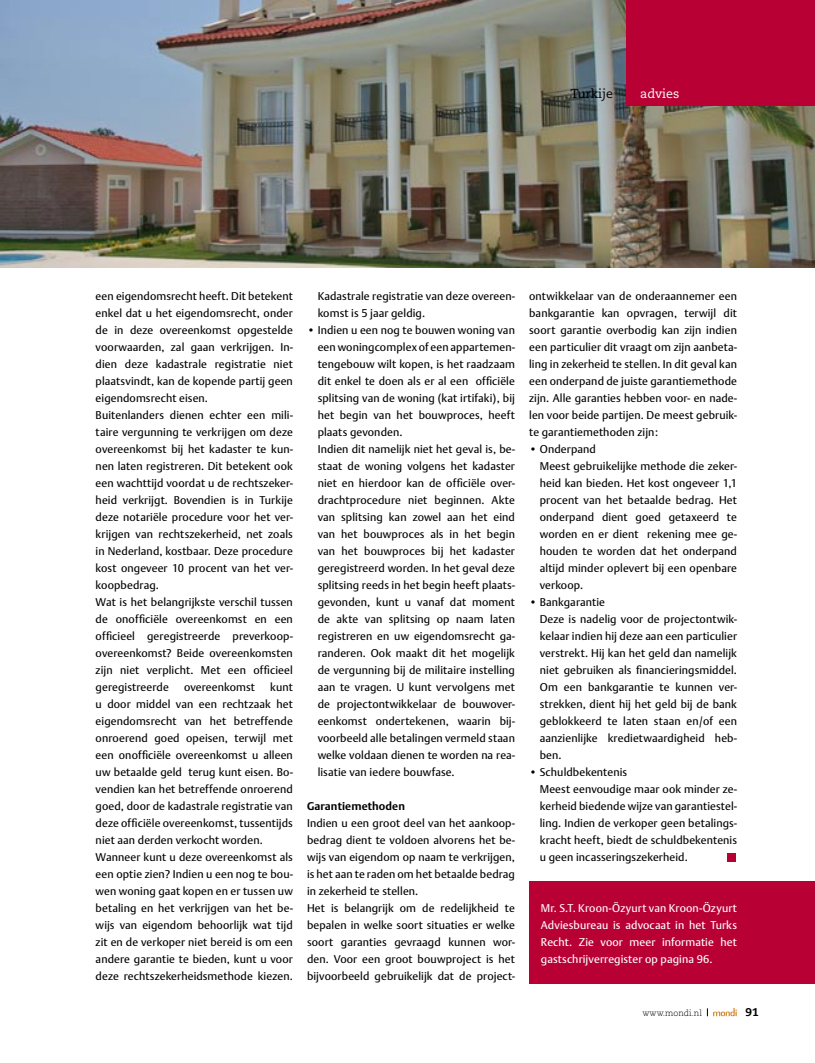
<style>
.page{position:relative;width:815px;height:1063px;background:#fff}
.page>*{position:absolute;margin:0;border:0;box-sizing:border-box;transform-origin:0 0}
.t1{font:12.5px "Caecilia";color:#000}
.t2{font:12.5px "Caecilia";color:#fff}
.Normaal{font:800 11.25px "Caecilia";color:#000}
.t3{font:11.12px/17px "DTL Argo T";letter-spacing:.01em;color:#000;text-align:justify}
.t4{font:11.12px/17px "DTL Argo T";letter-spacing:.01em;color:#fff;text-align:justify}
.t5{font:700 11.12px "DTL Argo T";letter-spacing:.01em;color:#000}
.t6{font:300 8.5px "Caecilia";color:#000}
</style>
<div class="page">
<img style="left:0;top:0;width:815px;height:267px">
<svg style="left:707px;top:1008px;width:30px;height:8px"></svg>
<div style="left:626px;top:0;width:189px;height:106px;background:#b90035"></div>
<div style="left:728px;top:853px;width:8px;height:8px;background:#b90035"></div>
<div style="left:529px;top:881px;width:286px;height:103px;background:#b90035"></div>
<p class="t1" style="left:571px;top:86px;width:44px">Turkije</p>
<p class="t2" style="left:640px;top:86px;width:41px">advies</p>
<p class="t3" style="left:96px;top:288px;width:199px">een eigendomsrecht heeft. Dit betekent enkel dat u het eigendomsrecht, onder de in deze overeenkomst opgestelde voorwaarden, zal gaan verkrijgen. In&shy;dien deze kadastrale registratie niet plaatsvindt, kan de kopende partij geen eigendomsrecht eisen.</p>
<p class="t3" style="left:96px;top:407px;width:199px">Buitenlanders dienen echter een mili&shy;taire vergunning te verkrijgen om deze overeenkomst bij het kadaster te kun&shy;nen laten registreren. Dit betekent ook een wachttijd voordat u de rechtszeker&shy;heid verkrijgt. Bovendien is in Turkije deze notariële procedure voor het ver&shy;krijgen van rechtszekerheid, net zoals in Nederland, kostbaar. Deze procedure kost ongeveer 10 procent van het ver&shy;koopbedrag.</p>
<p class="t3" style="left:96px;top:594px;width:199px">Wat is het belangrijkste verschil tussen de onofficiële overeenkomst en een officieel geregistreerde preverkoop&shy;overeenkomst? Beide overeenkomsten zijn niet verplicht. Met een officieel geregistreerde</p>
<p class="t3" style="left:96px;top:679px;width:199px;text-indent:174px">kunt u door middel van een rechtzaak het eigendomsrecht van het betreffende onroerend goed opeisen, terwijl met een onofficiële overeenkomst u alleen uw betaalde geld terug kunt eisen. Bo&shy;vendien kan het betreffende onroerend goed, door de kadastrale registratie van deze officiële overeenkomst, tussentijds niet aan derden verkocht worden.</p>
<p class="t3" style="left:96px;top:849px;width:199px">Wanneer kunt u deze overeenkomst als een optie zien? Indien u een nog te bou&shy;wen woning gaat kopen en er tussen uw betaling en het verkrijgen van het be&shy;wijs van eigendom behoorlijk wat tijd zit en de verkoper niet bereid is om een andere garantie te bieden, kunt u voor deze rechtszekerheidsmethode kiezen.</p>
<p class="t3" style="left:184px;top:679px;width:73px">overeenkomst</p>
<p class="t3" style="left:318px;top:288px;width:199px">Kadastrale registratie van deze overeen&shy;komst is 5 jaar geldig.</p>
<p class="t3" style="left:318px;top:322px;width:199px;text-indent:-11px">• Indien u een nog te bouwen woning van een woningcomplex of een appartemen&shy;tengebouw wilt kopen, is het raadzaam dit enkel te doen als er al een officiële splitsing van de woning (kat irtifaki), bij het begin van het bouwproces, heeft plaats gevonden.</p>
<p class="t3" style="left:318px;top:441px;width:199px">Indien dit namelijk niet het geval is, be&shy;staat de woning volgens het kadaster niet en hierdoor kan de officiële over&shy;drachtprocedure niet beginnen. Akte van splitsing kan zowel aan het eind van het bouwproces als in het begin van het bouwproces bij het kadaster geregistreerd worden. In het geval deze splitsing reeds in het begin heeft plaats&shy;gevonden, kunt u vanaf dat moment de akte van splitsing op naam laten registreren en uw eigendomsrecht ga&shy;randeren. Ook maakt dit het mogelijk de vergunning bij de militaire instelling aan te vragen. U kunt vervolgens met de projectontwikkelaar de bouwover&shy;eenkomst ondertekenen, waarin bij&shy;voorbeeld alle betalingen vermeld staan welke voldaan dienen te worden na rea&shy;lisatie van iedere bouwfase.</p>
<p class="t5" style="left:307px;top:800px;width:99px">Garantiemethoden</p>
<p class="t3" style="left:307px;top:815px;width:209px">Indien u een groot deel van het aankoop&shy;bedrag dient te voldoen alvorens het be&shy;wijs van eigendom op naam te verkrijgen, is het aan te raden om het betaalde bedrag in zekerheid te stellen.</p>
<p class="t3" style="left:307px;top:900px;width:209px">Het is belangrijk om de redelijkheid te bepalen in welke soort situaties er welke soort garanties gevraagd kunnen wor&shy;den. Voor een groot bouwproject is het bijvoorbeeld gebruikelijk dat de project-</p>
<p class="t3" style="left:529px;top:288px;width:209px">ontwikkelaar van de onderaannemer een bankgarantie kan opvragen, terwijl dit soort garantie overbodig kan zijn indien een particulier dit vraagt om zijn aanbeta&shy;ling in zekerheid te stellen. In dit geval kan een onderpand de juiste garantiemethode zijn. Alle garanties hebben voor- en nade&shy;len voor beide partijen. De meest gebruik&shy;te garantiemethoden zijn:</p>
<p class="t3" style="left:529px;top:441px;width:68px">• Onderpand</p>
<p class="t3" style="left:540px;top:458px;width:199px">Meest gebruikelijke methode die zeker&shy;heid kan bieden. Het kost ongeveer 1,1 procent van het betaalde bedrag. Het onderpand dient goed getaxeerd te worden en er dient rekening mee ge&shy;houden te worden dat het onderpand altijd minder oplevert bij een openbare verkoop.</p>
<p class="t3" style="left:529px;top:594px;width:77px">• Bankgarantie</p>
<p class="t3" style="left:540px;top:611px;width:199px">Deze is nadelig voor de projectontwik&shy;kelaar indien hij deze aan een particulier verstrekt. Hij kan het geld dan namelijk niet gebruiken als financieringsmiddel.<br>Om een bankgarantie te kunnen ver&shy;strekken, dient hij het geld bij de bank geblokkeerd te laten staan en/of een aanzienlijke kredietwaardigheid heb&shy;ben.</p>
<p class="t3" style="left:529px;top:764px;width:100px">• Schuldbekentenis</p>
<p class="t3" style="left:540px;top:781px;width:199px">Meest eenvoudige maar ook minder ze&shy;kerheid biedende wijze van garantiestel&shy;ling. Indien de verkoper geen betalings&shy;kracht heeft, biedt de schuldbekentenis u geen incasseringszekerheid.</p>
<p class="t4" style="left:541px;top:900px;width:198px">Mr. S.T. Kroon-Özyurt van Kroon-Özyurt Adviesbureau is advocaat in het Turks Recht. Zie voor meer informatie het gastschrijverregister op pagina 96.</p>
<p class="t6" style="left:643px;top:1008px;width:61px">www.mondi.nl</p>
<p class="Normaal" style="left:745px;top:1005px;width:15px">91</p>
</div>
